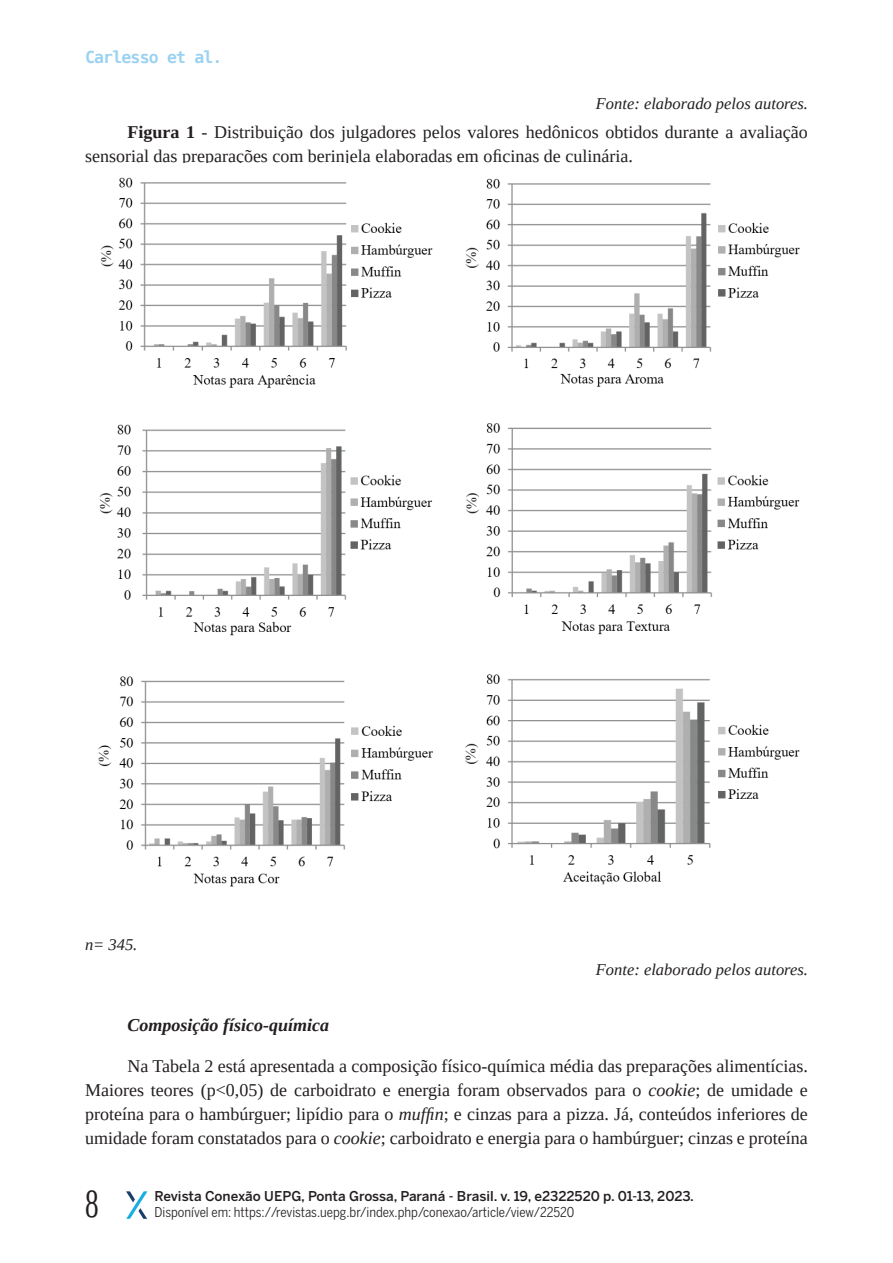
<style>
.page{position:relative;width:893px;height:1263px;background:#fff}
.page>*{position:absolute;margin:0;border:0;box-sizing:border-box;transform-origin:0 0}
.t1{font:39.9px "Liberation Serif";color:#231f20;scale:.68 1}
.TEXTO_ARTIGO{font:18px/24px "Liberation Serif";color:#231f20}
.INTERTITULO{font:italic 700 18px "Liberation Serif";color:#231f20}
.FONTE{font:italic 16.5px "Liberation Serif";color:#231f20}
.t2{font:700 16.5px "DejaVu Sans Mono";letter-spacing:-.05em;color:#9bd2f1}
.t3{font:13.5px "Benton Sans Cond";color:#231f20}
.t4{font:500 13.5px "Benton Sans";color:#231f20}
.s1{font-weight:700}
.s2{font-style:italic}
</style>
<div class="page">
<svg style="left:126px;top:1191px;width:21px;height:28px"></svg>
<img style="left:98px;top:177px;width:702px;height:710px">
<p class="t2" style="left:85px;top:45px;width:139px">Carlesso et al.</p>
<p class="FONTE" style="left:596px;top:93px;width:214px">Fonte: elaborado pelos autores.</p>
<p class="TEXTO_ARTIGO" style="left:85px;top:119px;width:724px;text-indent:43px"><span class="s1">Figura 1</span> - Distribuição dos julgadores pelos valores hedônicos obtidos durante a avaliação sensorial das preparações com berinjela elaboradas em oficinas de culinária.</p>
<p class="FONTE" style="left:85px;top:933px;width:54px">n= 345.</p>
<p class="FONTE" style="left:596px;top:959px;width:214px">Fonte: elaborado pelos autores.</p>
<p class="INTERTITULO" style="left:128px;top:1014px;width:203px">Composição físico-química</p>
<p class="TEXTO_ARTIGO" style="left:85px;top:1054px;width:724px;text-align:justify;text-indent:43px">Na Tabela 2 está apresentada a composição físico-química média das preparações alimentícias.<br>Maiores teores (p&lt;0,05) de carboidrato e energia foram observados para o <span class="s2">cookie</span>; de umidade e proteína para o hambúrguer; lipídio para o <span class="s2">muffin</span>; e cinzas para a pizza. Já, conteúdos inferiores de umidade foram constatados para o <span class="s2">cookie</span>; carboidrato e energia para o hambúrguer; cinzas e proteína</p>
<h1 class="t1" style="left:85px;top:1178px;width:21px">8</h1>
<p class="t4" style="left:155px;top:1188px;width:541px">Revista Conexão UEPG, Ponta Grossa, Paraná - Brasil. v. 19, e2322520 p. 01-13, 2023.</p>
<p class="t3" style="left:155px;top:1205px;width:421px">Disponível em: https://revistas.uepg.br/index.php/conexao/article/view/22520</p>
</div>
